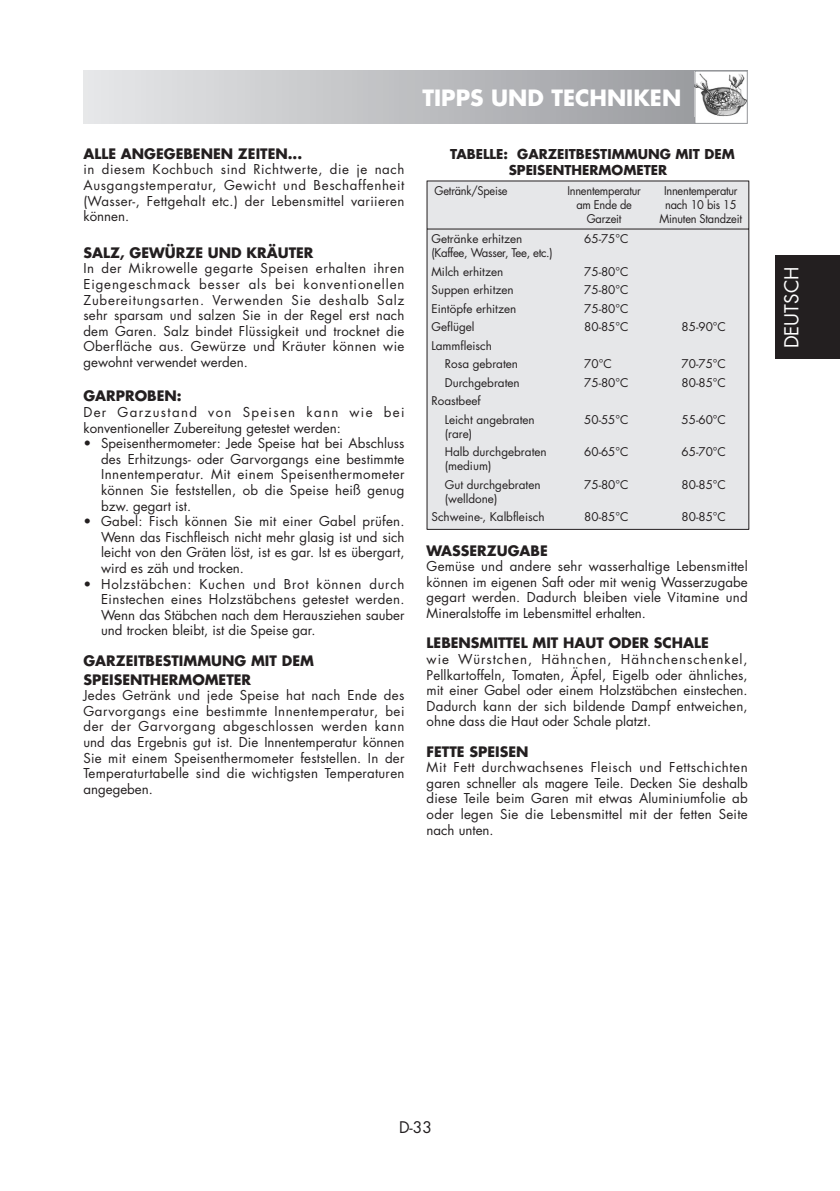
<style>
.page{position:relative;width:840px;height:1191px;background:#fff}
.page>*{position:absolute;margin:0;border:0;box-sizing:border-box;transform-origin:0 0}
.t1{font:700 21.8px "Futura Std";color:#fff}
.t2{font:18.8px "Futura Std";color:#fff}
.t3{font:15.6px "Futura Std";color:#231f20}
.t4{font:700 14px/18.8px "Futura Std";color:#231f20}
.t5{font:13.2px/15.6px "Futura Std";color:#231f20;text-align:justify}
.t6{font:700 13.2px/15.6px "Futura Std";color:#231f20}
.t7{font:11.8px/14px "Futura Std";color:#231f20}
.t8{font:11.8px/14px "Futura Std";letter-spacing:-.02em;color:#231f20;text-align:center;scale:.94 1}
</style>
<div class="page">
<div style="left:774px;top:255px;width:65px;height:104px;background:#231f20"></div>
<div style="left:83px;top:71px;width:664px;height:53px;background:linear-gradient(to right,#e6e7e9,#94969a)"></div>
<div style="left:694px;top:71px;width:52px;height:52px;background:#fff"></div>
<img style="left:696px;top:73px;width:49px;height:43px">
<div style="left:694px;top:71px;width:53px;height:53px;border:1px solid #939598"></div>
<div style="left:427px;top:182px;width:321px;height:347px;background:#e6e7e9"></div>
<hr style="left:426px;top:181px;width:129px;height:1px;background:#231f20">
<hr style="left:426px;top:181px;width:1px;height:48px;background:#231f20">
<hr style="left:555px;top:181px;width:193px;height:1px;background:#231f20">
<hr style="left:748px;top:181px;width:1px;height:48px;background:#231f20">
<hr style="left:426px;top:229px;width:1px;height:32px;background:#231f20">
<hr style="left:748px;top:229px;width:1px;height:32px;background:#231f20">
<svg style="left:426px;top:261px;width:1px;height:149px"></svg>
<svg style="left:748px;top:261px;width:1px;height:149px"></svg>
<hr style="left:426px;top:410px;width:1px;height:32px;background:#231f20">
<hr style="left:748px;top:410px;width:1px;height:32px;background:#231f20">
<hr style="left:426px;top:442px;width:1px;height:33px;background:#231f20">
<hr style="left:748px;top:442px;width:1px;height:33px;background:#231f20">
<hr style="left:426px;top:475px;width:1px;height:32px;background:#231f20">
<hr style="left:748px;top:475px;width:1px;height:32px;background:#231f20">
<svg style="left:426px;top:507px;width:1px;height:22px"></svg>
<svg style="left:748px;top:507px;width:1px;height:22px"></svg>
<hr style="left:426px;top:529px;width:322px;height:1px;background:#231f20">
<hr style="left:426px;top:229px;width:226px;height:1px;background:#231f20">
<hr style="left:652px;top:229px;width:96px;height:1px;background:#231f20">
<p class="t4" style="left:83px;top:145px;width:220px">ALLE ANGEGEBENEN ZEITEN...</p>
<p class="t5" style="left:83px;top:163px;width:322px">in diesem Kochbuch sind Richtwerte, die je nach Ausgangstemperatur, Gewicht und Beschaffenheit (Wasser-, Fettgehalt etc.) der Lebensmittel variieren können.</p>
<p class="t4" style="left:83px;top:244px;width:231px">SALZ, GEWÜRZE UND KRÄUTER</p>
<p class="t5" style="left:83px;top:262px;width:322px">In der Mikrowelle gegarte Speisen erhalten ihren Eigengeschmack besser als bei konventionellen Zubereitungsarten. Verwenden Sie deshalb Salz sehr sparsam und salzen Sie in der Regel erst nach dem Garen. Salz bindet Flüssigkeit und trocknet die Oberfläche aus. Gewürze und Kräuter können wie gewohnt verwendet werden.</p>
<p class="t4" style="left:83px;top:388px;width:100px">GARPROBEN:</p>
<p class="t5" style="left:83px;top:405px;width:322px">Der Garzustand von Speisen kann wie bei konventioneller Zubereitung getestet werden:</p>
<p class="t5" style="left:101px;top:436px;width:305px;text-indent:-18px">• Speisenthermometer: Jede Speise hat bei Abschluss des Erhitzungs- oder Garvorgangs eine bestimmte Innentemperatur. Mit einem Speisenthermometer können Sie feststellen, ob die Speise heiß genug bzw. gegart ist.</p>
<p class="t5" style="left:101px;top:514px;width:305px;text-indent:-18px">• Gabel: Fisch können Sie mit einer Gabel prüfen.<br>Wenn das Fischfleisch nicht mehr glasig ist und sich leicht von den Gräten löst, ist es gar. Ist es übergart, wird es zäh und trocken.</p>
<p class="t5" style="left:101px;top:577px;width:305px;text-indent:-18px">• Holzstäbchen: Kuchen und Brot können durch Einstechen eines Holzstäbchens getestet werden.<br>Wenn das Stäbchen nach dem Herausziehen sauber und trocken bleibt, ist die Speise gar.</p>
<p class="t4" style="left:83px;top:652px;width:232px">GARZEITBESTIMMUNG MIT DEM<br>SPEISENTHERMOMETER</p>
<p class="t5" style="left:83px;top:688px;width:322px">Jedes Getränk und jede Speise hat nach Ende des Garvorgangs eine bestimmte Innentemperatur, bei der der Garvorgang abgeschlossen werden kann und das Ergebnis gut ist. Die Innentemperatur können Sie mit einem Speisenthermometer feststellen. In der Temperaturtabelle sind die wichtigsten Temperaturen angegeben.</p>
<h1 class="t1" style="left:422px;top:88px;width:260px">TIPPS UND TECHNIKEN</h1>
<p class="t6" style="left:508px;top:147px;width:227px;text-indent:-59px">TABELLE: GARZEITBESTIMMUNG MIT DEM<br>SPEISENTHERMOMETER</p>
<p class="t8" style="left:434px;top:185px;width:79px">Getränk/Speise</p>
<p class="t8" style="left:567px;top:185px;width:80px">Innentemperatur am Ende de<br>Garzeit</p>
<p class="t8" style="left:659px;top:185px;width:89px">Innentemperatur nach 10 bis 15<br>Minuten Standzeit</p>
<p class="t7" style="left:431px;top:233px;width:123px">Getränke erhitzen (Kaffee, Wasser, Tee, etc.)</p>
<p class="t7" style="left:584px;top:233px;width:46px">65-75°C</p>
<p class="t7" style="left:431px;top:265px;width:73px">Milch erhitzen</p>
<p class="t7" style="left:584px;top:265px;width:46px">75-80°C</p>
<p class="t7" style="left:431px;top:284px;width:84px">Suppen erhitzen</p>
<p class="t7" style="left:584px;top:284px;width:46px">75-80°C</p>
<p class="t7" style="left:431px;top:302px;width:86px">Eintöpfe erhitzen</p>
<p class="t7" style="left:584px;top:302px;width:46px">75-80°C</p>
<p class="t7" style="left:431px;top:321px;width:45px">Geflügel</p>
<p class="t7" style="left:584px;top:321px;width:46px">80-85°C</p>
<p class="t7" style="left:681px;top:321px;width:46px">85-90°C</p>
<p class="t7" style="left:444px;top:337px;width:75px;line-height:18.6px;text-indent:-13px">Lammfleisch<br>Rosa gebraten</p>
<p class="t7" style="left:584px;top:358px;width:29px">70°C</p>
<p class="t7" style="left:681px;top:358px;width:46px">70-75°C</p>
<p class="t7" style="left:444px;top:376px;width:76px">Durchgebraten</p>
<p class="t7" style="left:584px;top:376px;width:46px">75-80°C</p>
<p class="t7" style="left:681px;top:376px;width:46px">80-85°C</p>
<p class="t7" style="left:444px;top:392px;width:91px;line-height:18.6px;text-indent:-13px">Roastbeef<br>Leicht angebraten</p>
<p class="t7" style="left:444px;top:427px;width:29px">(rare)</p>
<p class="t7" style="left:584px;top:413px;width:46px">50-55°C</p>
<p class="t7" style="left:681px;top:413px;width:46px">55-60°C</p>
<p class="t7" style="left:444px;top:446px;width:103px">Halb durchgebraten (medium)</p>
<p class="t7" style="left:584px;top:446px;width:46px">60-65°C</p>
<p class="t7" style="left:681px;top:446px;width:46px">65-70°C</p>
<p class="t7" style="left:444px;top:478px;width:97px">Gut durchgebraten (welldone)</p>
<p class="t7" style="left:584px;top:478px;width:46px">75-80°C</p>
<p class="t7" style="left:681px;top:478px;width:46px">80-85°C</p>
<p class="t7" style="left:431px;top:511px;width:114px">Schweine-, Kalbfleisch</p>
<p class="t7" style="left:584px;top:511px;width:46px">80-85°C</p>
<p class="t7" style="left:681px;top:511px;width:46px">80-85°C</p>
<p class="t4" style="left:426px;top:542px;width:122px">WASSERZUGABE</p>
<p class="t5" style="left:426px;top:559px;width:322px">Gemüse und andere sehr wasserhaltige Lebensmittel können im eigenen Saft oder mit wenig Wasserzugabe gegart werden. Dadurch bleiben viele Vitamine und Mineralstoffe im Lebensmittel erhalten.</p>
<p class="t4" style="left:426px;top:635px;width:283px">LEBENSMITTEL MIT HAUT ODER SCHALE</p>
<p class="t5" style="left:426px;top:652px;width:322px">wie Würstchen, Hähnchen, Hähnchenschenkel, Pellkartoffeln, Tomaten, Äpfel, Eigelb oder ähnliches, mit einer Gabel oder einem Holzstäbchen einstechen.<br>Dadurch kann der sich bildende Dampf entweichen, ohne dass die Haut oder Schale platzt.</p>
<p class="t4" style="left:426px;top:743px;width:103px">FETTE SPEISEN</p>
<p class="t5" style="left:426px;top:760px;width:322px">Mit Fett durchwachsenes Fleisch und Fettschichten garen schneller als magere Teile. Decken Sie deshalb diese Teile beim Garen mit etwas Aluminiumfolie ab oder legen Sie die Lebensmittel mit der fetten Seite nach unten.</p>
<h2 class="t2" style="left:782px;top:348px;width:83px;rotate:-90deg">DEUTSCH</h2>
<p class="t3" style="left:399px;top:1119px;width:35px">D-33</p>
</div>
